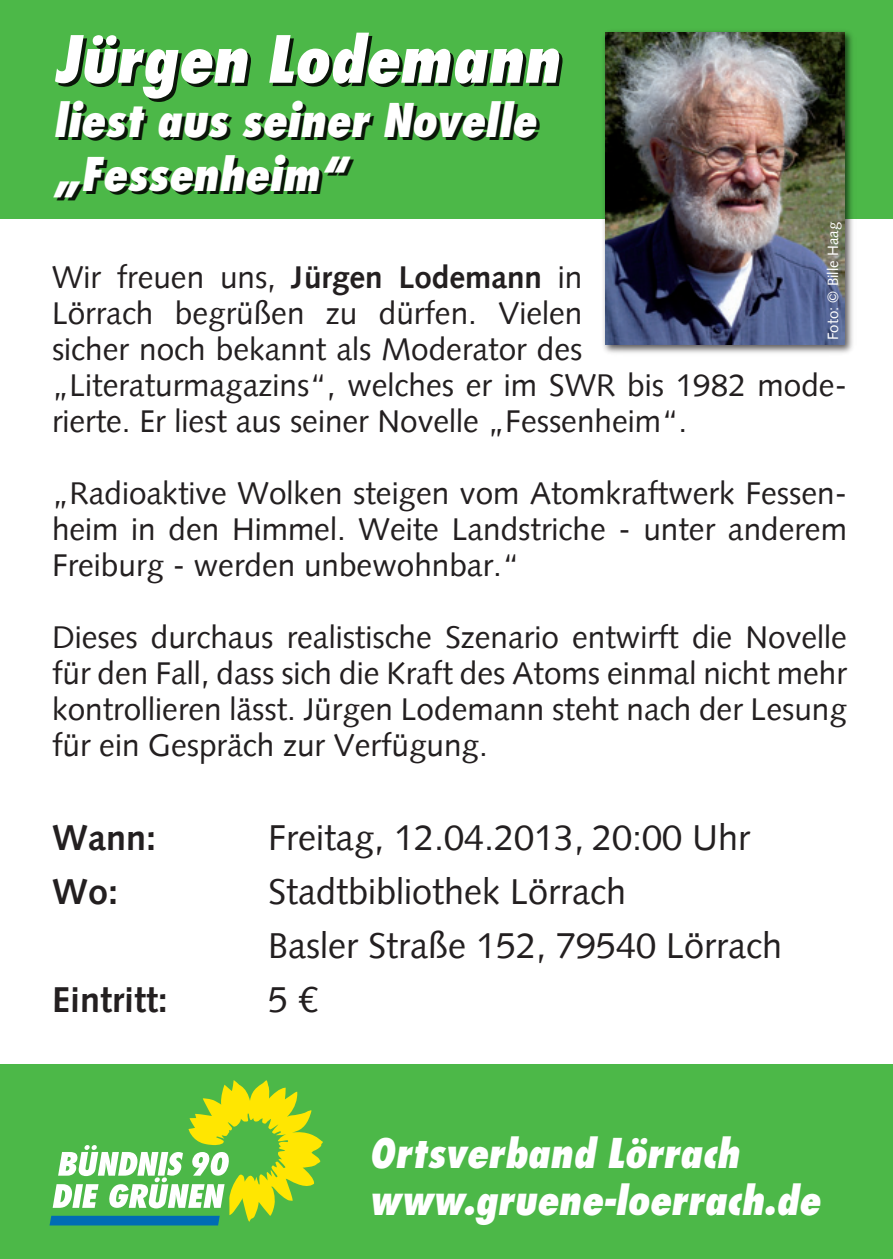
<style>
.page{position:relative;width:893px;height:1259px;background:#4cb848}
.page>*{position:absolute;margin:0;border:0;box-sizing:border-box;transform-origin:0 0}
.t1{font:italic 800 condensed 63px "Futura";color:#fff}
.t2{font:italic 800 condensed 45px/54px "Futura";color:#fff}
.t3{font:italic 800 condensed 39.9px/47.7px "Futura";color:#fff}
.t4{font:36px/54px "Syntax";color:#231f20}
.t5{font:700 36px "Syntax";color:#231f20}
.t6{font:31.5px/36px "Syntax";color:#231f20;text-align:justify}
.t7{font:15px "Syntax";color:#fff}
.s1{font-weight:700}
</style>
<div class="page">
<svg style="left:50px;top:1080px;width:273px;height:145px"></svg>
<div style="left:0;top:219px;width:893px;height:844px;background:#fff"></div>
<img style="left:603px;top:31px;width:250px;height:322px">
<img style="left:606px;top:32px;width:238px;height:312px">
<p class="t1" style="left:53px;top:17px;width:507px">Jürgen Lodemann</p>
<p class="t2" style="left:53px;top:92px;width:484px">liest aus seiner Novelle „Fessenheim“</p>
<p class="t7" style="left:824px;top:340px;width:119px;rotate:-90deg">Foto: © Bille Haag</p>
<p class="t6" style="left:52px;top:259px;width:796px;text-align:left">Wir freuen uns, <span class="s1">Jürgen Lodemann</span> in<br>Lörrach begrüßen zu dürfen. Vielen<br>sicher noch bekannt als Moderator des „Literaturmagazins“, welches er im SWR bis 1982 mode&shy;rierte. Er liest aus seiner Novelle „Fessenheim“.</p>
<p class="t6" style="left:52px;top:475px;width:796px">„Radioaktive Wolken steigen vom Atomkraftwerk Fessen&shy;heim in den Himmel. Weite Landstriche - unter anderem Freiburg - werden unbewohnbar.“</p>
<p class="t6" style="left:52px;top:619px;width:796px">Dieses durchaus realistische Szenario entwirft die Novelle für den Fall, dass sich die Kraft des Atoms einmal nicht mehr kontrollieren lässt. Jürgen Lodemann steht nach der Lesung für ein Gespräch zur Verfügung.</p>
<p class="t5" style="left:52px;top:816px;width:106px">Wann:</p>
<p class="t4" style="left:268px;top:810px;width:484px">Freitag, 12.04.2013, 20:00 Uhr</p>
<p class="t5" style="left:52px;top:870px;width:68px">Wo:</p>
<p class="t4" style="left:268px;top:864px;width:516px">Stadtbibliothek Lörrach<br>Basler Straße 152, 79540 Lörrach</p>
<p class="t5" style="left:52px;top:978px;width:117px">Eintritt:</p>
<p class="t4" style="left:268px;top:972px;width:52px">5 €</p>
<p class="t3" style="left:369px;top:1128px;width:452px">Ortsverband Lörrach www.gruene-loerrach.de</p>
</div>
